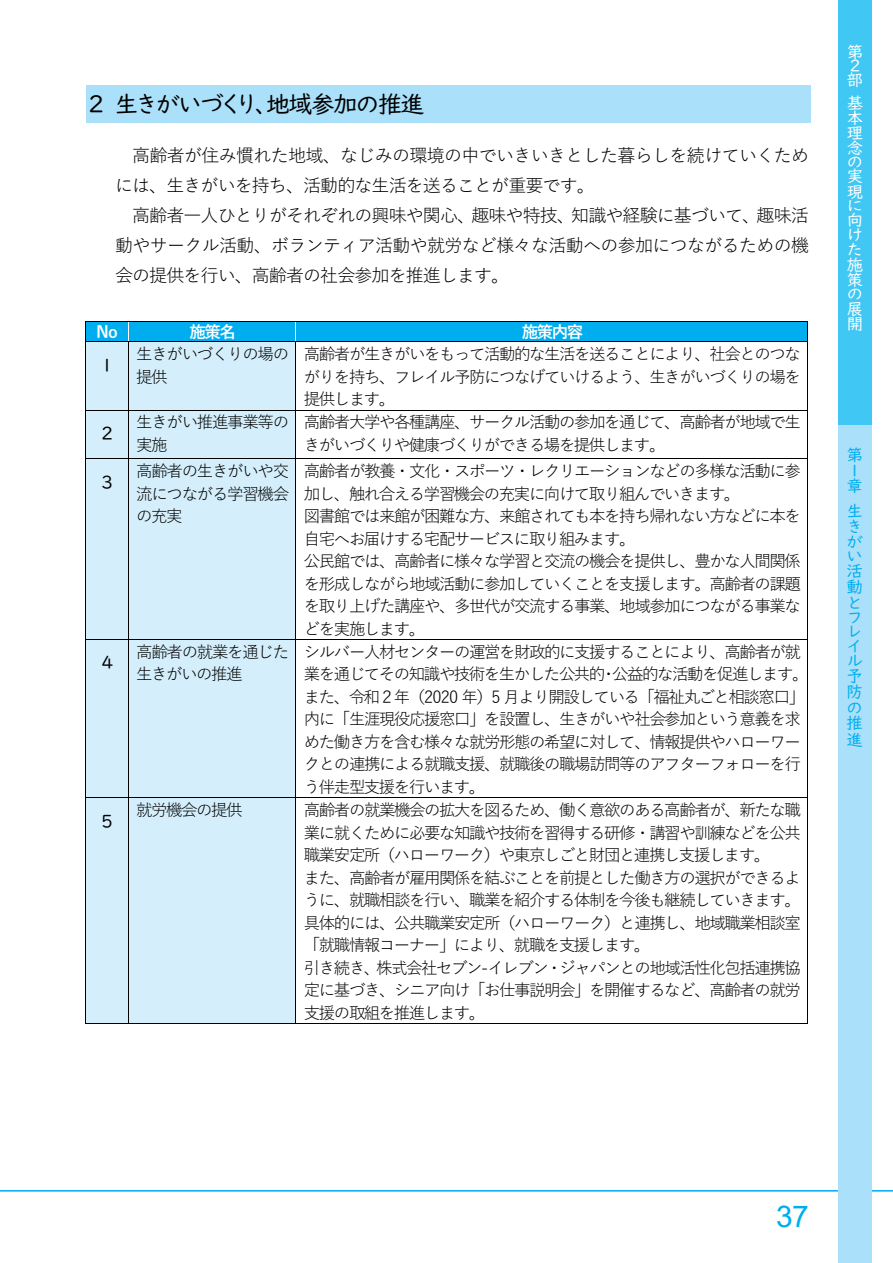
<style>
.page{position:relative;width:893px;height:1263px;background:#fff}
.page>*{position:absolute;margin:0;border:0;box-sizing:border-box;transform-origin:0 0}
.t1{font:30px "Arial";color:#00aeef}
.t2{font:24px "UD Digi Kyokasho NK R";letter-spacing:-.05em;color:#000}
.t3{font:18px/30.2px "Yu Gothic";letter-spacing:-.035em;color:#000}
.t4{font:18px "UD Digi Kyokasho NK R";color:#000}
.t5{font:16.5px/22.5px "Yu Gothic";letter-spacing:-.085em;color:#000}
.t6{font:16.5px/15.1px "UD Digi Kyokasho NK R";color:#00aeef}
.t7{font:16.5px/14.9px "UD Digi Kyokasho NK R";color:#fff}
.t8{font:700 16.5px "Yu Gothic";letter-spacing:-.085em;color:#fff}
</style>
<div class="page">
<hr style="left:0;top:1190px;width:893px;height:1px;background:#00aeef">
<div style="left:838px;top:425px;width:34px;height:838px;background:#aae0f9"></div>
<div style="left:838px;top:0;width:34px;height:425px;background:#40c7f4"></div>
<div style="left:86px;top:85px;width:724px;height:37px;background:#aae0f9"></div>
<div style="left:86px;top:322px;width:42px;height:19px;background:#00aeef"></div>
<div style="left:128px;top:322px;width:167px;height:19px;background:#00aeef"></div>
<div style="left:296px;top:322px;width:511px;height:19px;background:#00aeef"></div>
<hr style="left:85px;top:321px;width:723px;height:1px;background:#000">
<svg style="left:85px;top:322px;width:1px;height:19px"></svg>
<svg style="left:128px;top:322px;width:1px;height:19px"></svg>
<svg style="left:807px;top:322px;width:1px;height:19px"></svg>
<div style="left:86px;top:342px;width:42px;height:68px;background:#d4effb"></div>
<div style="left:128px;top:342px;width:167px;height:68px;background:#d4effb"></div>
<hr style="left:85px;top:341px;width:723px;height:1px;background:#000">
<hr style="left:85px;top:342px;width:1px;height:68px;background:#000">
<hr style="left:128px;top:342px;width:1px;height:68px;background:#000">
<hr style="left:295px;top:342px;width:1px;height:68px;background:#000">
<hr style="left:807px;top:342px;width:1px;height:68px;background:#000">
<div style="left:86px;top:410px;width:42px;height:48px;background:#d4effb"></div>
<div style="left:128px;top:410px;width:167px;height:48px;background:#d4effb"></div>
<hr style="left:85px;top:410px;width:723px;height:1px;background:#000">
<hr style="left:85px;top:410px;width:1px;height:48px;background:#000">
<hr style="left:128px;top:410px;width:1px;height:48px;background:#000">
<hr style="left:295px;top:410px;width:1px;height:48px;background:#000">
<hr style="left:807px;top:410px;width:1px;height:48px;background:#000">
<div style="left:86px;top:459px;width:42px;height:180px;background:#d4effb"></div>
<div style="left:128px;top:459px;width:167px;height:180px;background:#d4effb"></div>
<hr style="left:85px;top:458px;width:723px;height:1px;background:#000">
<hr style="left:85px;top:459px;width:1px;height:180px;background:#000">
<hr style="left:128px;top:459px;width:1px;height:180px;background:#000">
<hr style="left:295px;top:459px;width:1px;height:180px;background:#000">
<hr style="left:807px;top:459px;width:1px;height:180px;background:#000">
<div style="left:86px;top:640px;width:42px;height:157px;background:#d4effb"></div>
<div style="left:128px;top:640px;width:167px;height:157px;background:#d4effb"></div>
<hr style="left:85px;top:639px;width:723px;height:1px;background:#000">
<hr style="left:85px;top:640px;width:1px;height:157px;background:#000">
<hr style="left:128px;top:640px;width:1px;height:157px;background:#000">
<hr style="left:295px;top:640px;width:1px;height:157px;background:#000">
<hr style="left:807px;top:640px;width:1px;height:157px;background:#000">
<div style="left:86px;top:798px;width:42px;height:225px;background:#d4effb"></div>
<div style="left:128px;top:798px;width:167px;height:225px;background:#d4effb"></div>
<hr style="left:85px;top:797px;width:723px;height:1px;background:#000">
<hr style="left:85px;top:798px;width:1px;height:226px;background:#000">
<hr style="left:85px;top:1023px;width:43px;height:1px;background:#000">
<hr style="left:128px;top:798px;width:1px;height:226px;background:#000">
<hr style="left:128px;top:1023px;width:167px;height:1px;background:#000">
<hr style="left:295px;top:798px;width:1px;height:226px;background:#000">
<hr style="left:296px;top:1023px;width:511px;height:1px;background:#000">
<hr style="left:807px;top:798px;width:1px;height:226px;background:#000">
<h2 class="t2" style="left:88px;top:92px;width:338px">２ 生きがいづくり、地域参加の推進</h2>
<p class="t3" style="left:115px;top:141px;width:695px;text-indent:17px">⾼齢者が住み慣れた地域、なじみの環境の中でいきいきとした暮らしを続けていくためには、⽣きがいを持ち、活動的な⽣活を送ることが重要です。</p>
<p class="t3" style="left:115px;top:201px;width:695px;text-align:justify;text-indent:17px">⾼齢者⼀⼈ひとりがそれぞれの興味や関⼼、趣味や特技、知識や経験に基づいて、趣味活動やサークル活動、ボランティア活動や就労など様々な活動への参加につながるための機会の提供を⾏い、⾼齢者の社会参加を推進します。</p>
<p class="t8" style="left:96px;top:323px;width:23px">No</p>
<p class="t8" style="left:189px;top:323px;width:48px">施策名</p>
<p class="t8" style="left:522px;top:323px;width:63px">施策内容</p>
<p class="t4" style="left:101px;top:356px;width:13px">１</p>
<p class="t5" style="left:136px;top:344px;width:154px">⽣きがいづくりの場の提供</p>
<p class="t5" style="left:304px;top:344px;width:499px;text-align:justify">⾼齢者が⽣きがいをもって活動的な⽣活を送ることにより、社会とのつながりを持ち、フレイル予防につなげていけるよう、⽣きがいづくりの場を提供します。</p>
<p class="t4" style="left:101px;top:424px;width:13px">２</p>
<p class="t5" style="left:136px;top:412px;width:154px">⽣きがい推進事業等の実施</p>
<p class="t5" style="left:304px;top:412px;width:499px">⾼齢者⼤学や各種講座、サークル活動の参加を通じて、⾼齢者が地域で⽣きがいづくりや健康づくりができる場を提供します。</p>
<p class="t4" style="left:101px;top:473px;width:13px">３</p>
<p class="t5" style="left:136px;top:461px;width:154px;text-align:justify">⾼齢者の⽣きがいや交流につながる学習機会の充実</p>
<p class="t5" style="left:304px;top:461px;width:499px">⾼齢者が教養・⽂化・スポーツ・レクリエーションなどの多様な活動に参加し、触れ合える学習機会の充実に向けて取り組んでいきます。<br>図書館では来館が困難な⽅、来館されても本を持ち帰れない⽅などに本を⾃宅へお届けする宅配サービスに取り組みます。<br>公⺠館では、⾼齢者に様々な学習と交流の機会を提供し、豊かな⼈間関係を形成しながら地域活動に参加していくことを⽀援します。⾼齢者の課題を取り上げた講座や、多世代が交流する事業、地域参加につながる事業などを実施します。</p>
<p class="t4" style="left:101px;top:654px;width:13px">４</p>
<p class="t5" style="left:136px;top:641px;width:154px">⾼齢者の就業を通じた⽣きがいの推進</p>
<p class="t5" style="left:304px;top:641px;width:506px">シルバー⼈材センターの運営を財政的に⽀援することにより、⾼齢者が就業を通じてその知識や技術を⽣かした公共的・公益的な活動を促進します。また、令和２年（2020 年）5 ⽉より開設している「福祉丸ごと相談窓⼝」内に「⽣涯現役応援窓⼝」を設置し、⽣きがいや社会参加という意義を求めた働き⽅を含む様々な就労形態の希望に対して、情報提供やハローワークとの連携による就職⽀援、就職後の職場訪問等のアフターフォローを⾏う伴⾛型⽀援を⾏います。</p>
<p class="t4" style="left:101px;top:812px;width:13px">５</p>
<p class="t5" style="left:136px;top:800px;width:108px">就労機会の提供</p>
<p class="t5" style="left:304px;top:800px;width:499px">⾼齢者の就業機会の拡⼤を図るため、働く意欲のある⾼齢者が、新たな職業に就くために必要な知識や技術を習得する研修・講習や訓練などを公共職業安定所（ハローワーク）や東京しごと財団と連携し⽀援します。<br>また、⾼齢者が雇⽤関係を結ぶことを前提とした働き⽅の選択ができるように、就職相談を⾏い、職業を紹介する体制を今後も継続していきます。具体的には、公共職業安定所（ハローワーク）と連携し、地域職業相談室「就職情報コーナー」により、就職を⽀援します。<br>引き続き、株式会社セブン-イレブン・ジャパンとの地域活性化包括連携協定に基づき、シニア向け「お仕事説明会」を開催するなど、⾼齢者の就労⽀援の取組を推進します。</p>
<p class="t7" style="left:847px;top:45px;width:18px">第<br>２</p>
<p class="t7" style="left:847px;top:70px;width:18px;line-height:22.6px">部基</p>
<p class="t7" style="left:847px;top:111px;width:18px;text-align:justify">本理念の実現に</p>
<p class="t7" style="left:847px;top:214px;width:18px;text-align:justify">向けた施策の展開</p>
<p class="t6" style="left:846px;top:448px;width:18px;line-height:16.5px">第<br>１</p>
<p class="t6" style="left:846px;top:475px;width:18px;line-height:24.8px">章生</p>
<p class="t6" style="left:846px;top:521px;width:18px;text-align:justify">きがい</p>
<p class="t6" style="left:846px;top:564px;width:18px;text-align:justify">活動とフレイ</p>
<p class="t6" style="left:846px;top:656px;width:18px;line-height:13.6px">ル予</p>
<p class="t6" style="left:846px;top:685px;width:18px;line-height:16.5px">防の</p>
<p class="t6" style="left:846px;top:716px;width:18px;line-height:16.5px">推進</p>
<h1 class="t1" style="left:776px;top:1200px;width:34px">37</h1>
</div>
